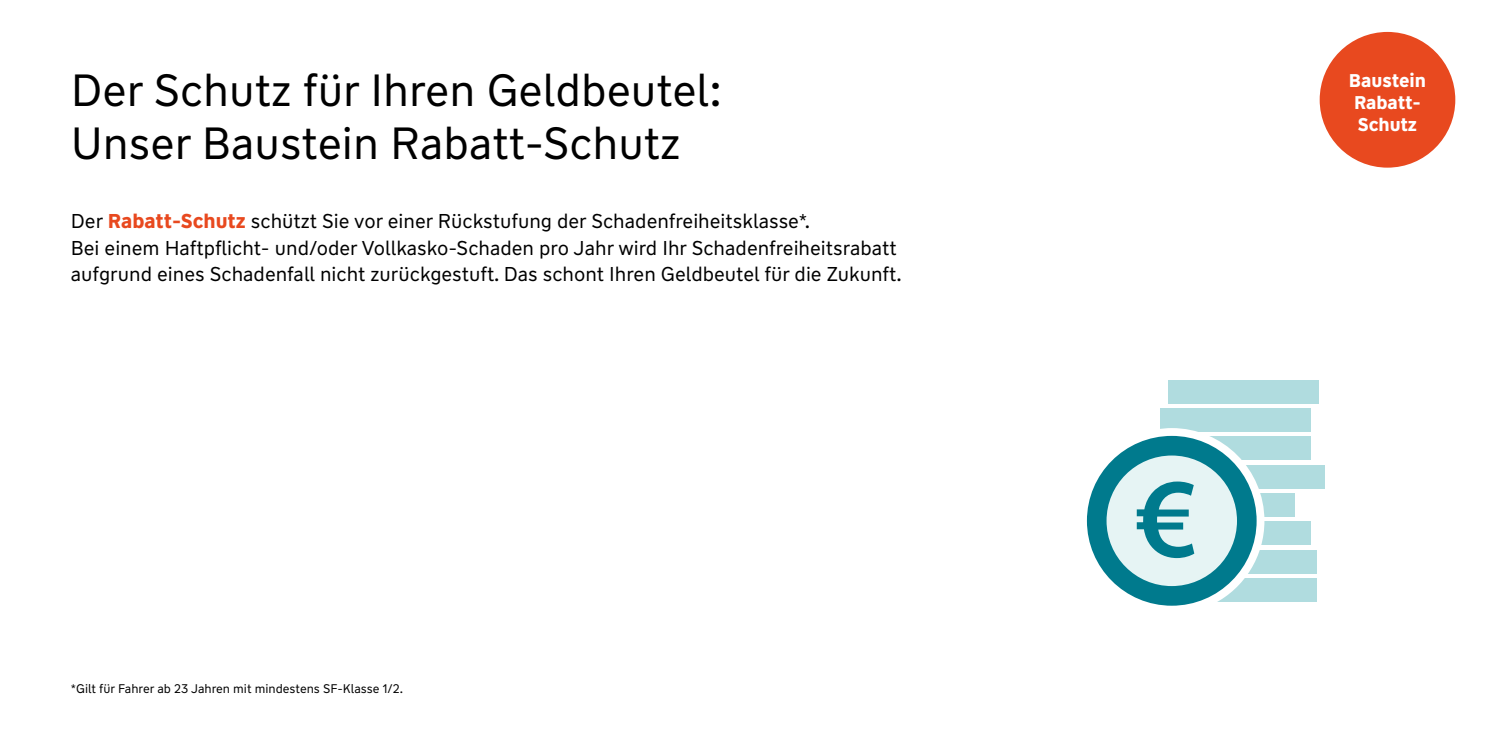
<style>
.page{position:relative;width:1489px;height:745px;background:#fff}
.page>*{position:absolute;margin:0;border:0;box-sizing:border-box;transform-origin:0 0}
.t1{font:45px/52.5px "WW Type";color:#000}
.t2{font:20px/26.2px "WW Type";color:#000}
.t3{font:700 18.5px/22px "WW Type";letter-spacing:-.005em;color:#fff}
.t4{font:12.5px "WW Type";color:#000}
.s1{font-weight:700;color:#e8491f}
</style>
<div class="page">
<div style="left:1319px;top:32px;width:136px;height:135px;background:#e8491f;border-radius:50%"></div>
<div style="left:1086px;top:435px;width:170px;height:170px;background:#007a8d;border-radius:50%"></div>
<div style="left:1106px;top:455px;width:130px;height:130px;background:#e6f4f4;border-radius:50%"></div>
<div style="left:1167px;top:380px;width:150px;height:23px;background:#b0dcdf"></div>
<div style="left:1160px;top:408px;width:150px;height:24px;background:#b0dcdf"></div>
<svg style="left:1160px;top:436px;width:150px;height:24px;fill:#b0dcdf"></svg>
<svg style="left:1206px;top:465px;width:118px;height:23px;fill:#b0dcdf"></svg>
<svg style="left:1230px;top:493px;width:64px;height:23px"></svg>
<svg style="left:1231px;top:521px;width:79px;height:24px;fill:#b0dcdf"></svg>
<svg style="left:1168px;top:549px;width:147px;height:24px"></svg>
<svg style="left:1165px;top:577px;width:150px;height:24px;fill:#b0dcdf"></svg>
<svg style="left:1136px;top:481px;width:58px;height:76px"></svg>
<h1 class="t1" style="left:71px;top:64px;width:653px">Der Schutz für Ihren Geldbeutel:<br>Unser Baustein Rabatt-Schutz</h1>
<p class="t2" style="left:71px;top:208px;width:832px">Der <span class="s1">Rabatt-Schutz</span> schützt Sie vor einer Rückstufung der Schadenfreiheitsklasse*.<br>Bei einem Haftpflicht- und/oder Vollkasko-Schaden pro Jahr wird Ihr Schadenfreiheitsrabatt aufgrund eines Schadenfall nicht zurückgestuft. Das schont Ihren Geldbeutel für die Zukunft.</p>
<p class="t4" style="left:71px;top:680px;width:333px">*Gilt für Fahrer ab 23 Jahren mit mindestens SF-Klasse 1/2.</p>
<p class="t3" style="left:1348px;top:69px;width:79px">Baustein<br>Rabatt-<br>Schutz</p>
</div>
